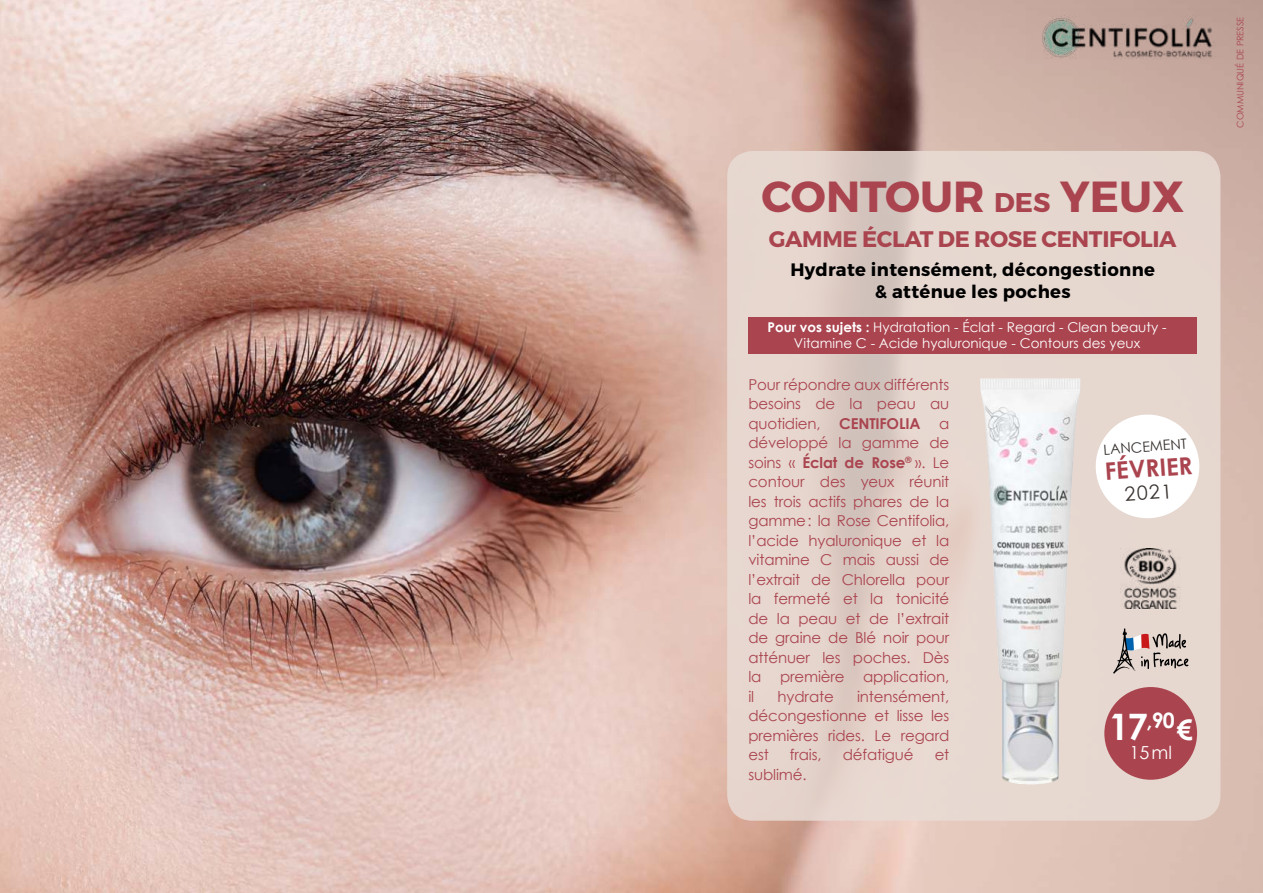
<style>
.page{position:relative;width:1263px;height:893px;background:#fff}
.page>*{position:absolute;margin:0;border:0;box-sizing:border-box;transform-origin:0 0}
.t1{font:700 43.5px "Montserrat";color:#aa444f}
.t2{font:700 24px "Century Gothic";color:#aa444f}
.t3{font:700 22.5px "Montserrat";letter-spacing:-.015em;color:#aa444f}
.t4{font:700 21.3px "Century Gothic";color:#fff}
.t5{font:19.5px "Century Gothic";color:#37312e}
.t6{font:700 18px/21.6px "Montserrat";letter-spacing:.02em;color:#000;text-align:center}
.t7{font:18px "Century Gothic";color:#fff}
.t8{font:15px/19.5px "Century Gothic";letter-spacing:-.01em;color:#aa444f;text-align:justify}
.t9{font:14.1px "Century Gothic";color:#37312e}
.t10{font:13.5px/16.2px "Century Gothic";color:#fff;text-align:center}
.t11{font:9px "Century Gothic";color:#aa444f}
.s1{font-size:27px}
.s2{font-weight:700}
.s3{font-size:36.45px}
.s4{font-size:28.35px}
</style>
<div class="page">
<img style="left:0;top:0;width:1263px;height:893px">
<img style="left:1027px;top:9px;width:210px;height:51px">
<div style="left:727px;top:151px;width:493px;height:670px;background:#e8dbd4;border-radius:26px"></div>
<div style="left:748px;top:317px;width:449px;height:37px;background:#aa444f"></div>
<svg style="left:1096px;top:414px;width:104px;height:104px"></svg>
<img style="left:1121px;top:549px;width:60px;height:60px">
<svg style="left:1113px;top:629px;width:75px;height:45px"></svg>
<div style="left:1104px;top:687px;width:93px;height:93px;background:#aa444f;border-radius:50%"></div>
<img style="left:980px;top:378px;width:80px;height:407px">
<h1 class="t1" style="left:761px;top:171px;width:424px">CONTOUR <span class="s1">DES</span> YEUX</h1>
<h3 class="t3" style="left:769px;top:226px;width:409px">GAMME ÉCLAT DE ROSE CENTIFOLIA</h3>
<p class="t6" style="left:790px;top:259px;width:366px">Hydrate intensément, décongestionne &amp; atténue les poches</p>
<p class="t10" style="left:767px;top:320px;width:400px"><span class="s2">Pour vos sujets :</span> Hydratation - Éclat - Regard - Clean beauty -<br>Vitamine C - Acide hyaluronique - Contours des yeux</p>
<p class="t8" style="left:748px;top:376px;width:202px">Pour répondre aux différents besoins de la peau au quotidien, <span class="s2">CENTIFOLIA</span> a développé la gamme de soins « <span class="s2">Éclat de Rose</span><sup>®</sup> ». Le contour des yeux réunit les trois actifs phares de la gamme : la Rose Centifolia, l’acide hyaluronique et la vitamine C mais aussi de l’extrait de Chlorella pour la fermeté et la tonicité de la peau et de l’extrait de graine de Blé noir pour atténuer les poches. Dès la première application, il</p>
<p class="t9" style="left:1103px;top:444px;width:85px;rotate:-4deg">LANCEMENT</p>
<h2 class="t2" style="left:1104px;top:460px;width:89px;rotate:-4deg">FÉVRIER</h2>
<h3 class="t5" style="left:1124px;top:486px;width:49px;rotate:-4deg">2021</h3>
<p class="t8" style="left:748px;top:688px;width:202px;text-indent:109px">intensément, décongestionne et lisse les premières rides. Le regard est</p>
<p class="t8" style="left:778px;top:688px;width:58px">hydrate</p>
<h3 class="t4" style="left:1109px;top:710px;width:86px"><span class="s3">17</span>,90<span class="s4">€</span></h3>
<p class="t7" style="left:1129px;top:745px;width:44px">15 ml</p>
<p class="t8" style="left:790px;top:746px;width:33px">frais,</p>
<p class="t8" style="left:843px;top:746px;width:72px">défatigué</p>
<p class="t8" style="left:935px;top:746px;width:16px">et</p>
<p class="t8" style="left:748px;top:766px;width:60px">sublimé.</p>
<p class="t11" style="left:1236px;top:128px;width:112px;rotate:-90deg">COMMUNIQUÉ DE PRESSE</p>
</div>
